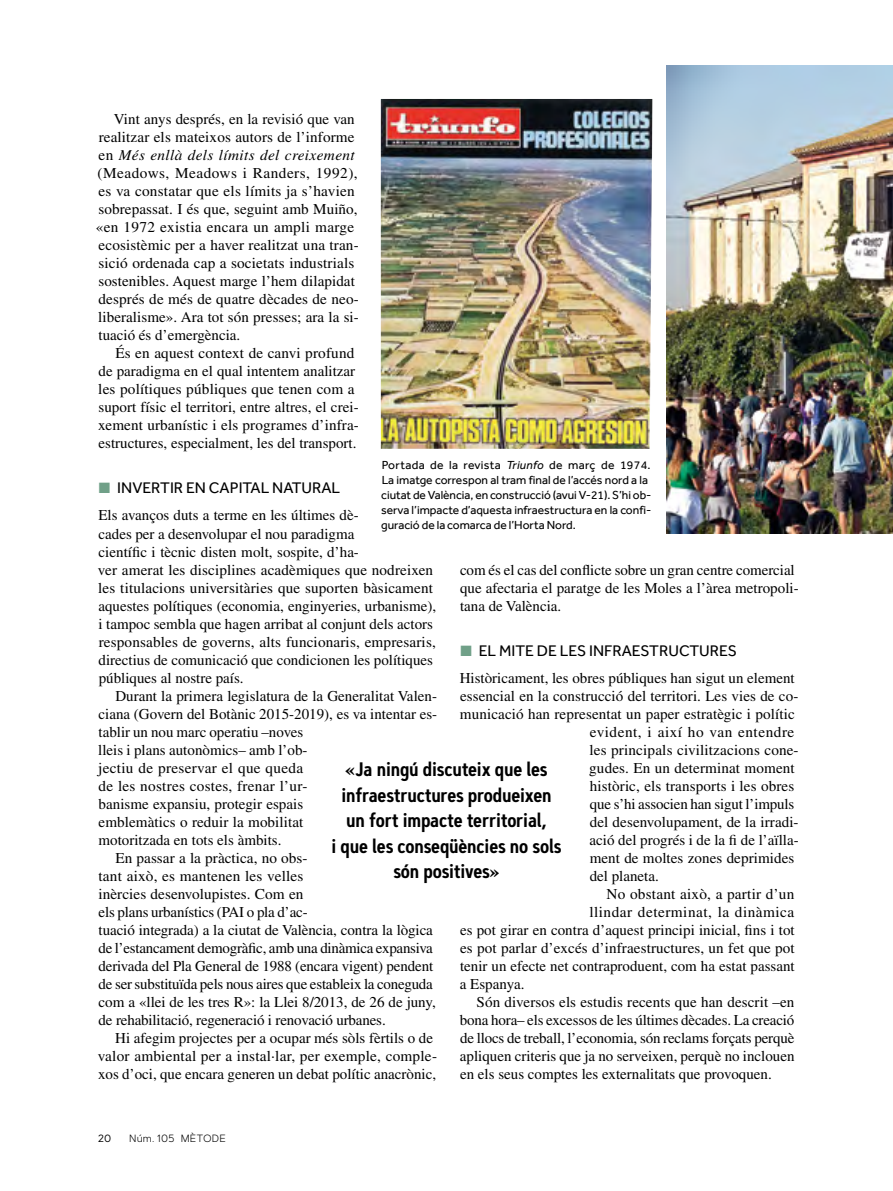
<style>
.page{position:relative;width:893px;height:1191px;background:#fff}
.page>*{position:absolute;margin:0;border:0;box-sizing:border-box;transform-origin:0 0}
.t1{font:600 19.5px/25.5px "Artegra Sans Cn";letter-spacing:-.01em;color:#000;text-align:center}
.t2{font:15.75px "Effra";color:#000}
.t3{font:15px/18px "Times LT Std";color:#000}
.t4{font:15px "Times LT Std";letter-spacing:-.02em;color:#000}
.t5{font:15px "Times LT Std";letter-spacing:.03em;color:#000}
.t6{font:15px "Times LT Std";letter-spacing:.02em;color:#000}
.t7{font:15px "Times LT Std";letter-spacing:.035em;color:#000}
.t8{font:12px/15px "Effra";color:#000}
.t9{font:300 10.5px "Artegra Sans";letter-spacing:.015em;color:#000}
.t10{font:10.5px "Artegra Sans";color:#000}
.s1{font-style:italic}
.s2{color:#70a088}
.s3{font-family:"Times";font-weight:700}
</style>
<div class="page">
<img style="left:381px;top:99px;width:271px;height:350px">
<img style="left:667px;top:65px;width:226px;height:468px">
<p class="t3" style="left:96px;top:110px;width:264px;text-indent:18px">Vint anys després, en la revisió que van realitzar els mateixos autors de l’informe en <span class="s1">Més enllà dels límits del creixement </span>(Meadows, Meadows i Randers, 1992), es va constatar que els límits ja s’havien sobrepassat. I és que, seguint amb Muiño, «en 1972 existia encara un ampli marge ecosistèmic per a haver realitzat una tran&shy;sició ordenada cap a societats industrials sostenibles. Aquest marge l’hem dilapidat després de més de quatre dècades de neo&shy;liberalisme». Ara tot són presses; ara la si&shy;tuació és d’emergència.</p>
<p class="t3" style="left:98px;top:344px;width:262px;text-indent:17px">És en aquest context de canvi profund de paradigma en el qual intentem analitzar les polítiques públiques que tenen com a suport físic el territori, entre altres, el crei&shy;xement urbanístic i els programes d’infra&shy;estructures, especialment, les del transport.</p>
<p class="t2" style="left:99px;top:479px;width:243px"><span class="s2">■</span> INVERTIR EN CAPITAL NATURAL</p>
<p class="t3" style="left:98px;top:506px;width:340px">Els avanços duts a terme en les últimes dè-<br>cades per a desenvolupar el nou paradigma<br>científic i tècnic disten molt, sospite, d’ha-<br>ver amerat les disciplines acadèmiques que nodreixen les titulacions universitàries que suporten bàsicament aquestes polítiques (economia, enginyeries, urbanisme), i tampoc sembla que hagen arribat al conjunt dels actors responsables de governs, alts funcionaris, empresaris, directius de comunicació que condicionen les polítiques públiques al nostre país.</p>
<p class="t3" style="left:115px;top:686px;width:323px">Durant la primera legislatura de la Generalitat Valen-</p>
<p class="t3" style="left:99px;top:704px;width:340px">ciana (Govern del Botànic 2015-2019), es va intentar es-</p>
<p class="t3" style="left:99px;top:722px;width:206px">tablir un nou marc operatiu –noves</p>
<p class="t3" style="left:98px;top:740px;width:211px">lleis i plans autonòmics– amb l’ob-</p>
<p class="t6" style="left:98px;top:759px;width:206px">jectiu de preservar el que queda</p>
<p class="t3" style="left:99px;top:776px;width:210px">de les nostres costes, frenar l’ur-</p>
<p class="t3" style="left:99px;top:794px;width:206px">banisme expansiu, protegir espais</p>
<p class="t3" style="left:99px;top:812px;width:206px">emblemàtics o reduir la mobilitat</p>
<p class="t3" style="left:99px;top:830px;width:184px">motoritzada en tots els àmbits.</p>
<p class="t3" style="left:115px;top:848px;width:194px">En passar a la pràctica, no obs-</p>
<p class="t3" style="left:99px;top:866px;width:206px">tant això, es mantenen les velles</p>
<p class="t3" style="left:99px;top:884px;width:206px">inèrcies desenvolupistes. Com en</p>
<p class="t3" style="left:99px;top:902px;width:211px">els plans urbanístics (PAI o pla d’ac-</p>
<p class="t3" style="left:99px;top:920px;width:336px">tuació integrada) a la ciutat de València, contra la lògica</p>
<p class="t4" style="left:99px;top:939px;width:336px">de l’estancament demogràfic, amb una dinàmica expansiva</p>
<p class="t3" style="left:99px;top:956px;width:336px">derivada del Pla General de 1988 (encara vigent) pendent</p>
<p class="t3" style="left:99px;top:974px;width:336px">de ser substituïda pels nous aires que estableix la coneguda</p>
<p class="t3" style="left:99px;top:992px;width:339px">com a «llei de les tres R»: la Llei 8/2013, de 26 de juny,</p>
<p class="t3" style="left:99px;top:1010px;width:289px">de rehabilitació, regeneració i renovació urbanes.</p>
<p class="t3" style="left:115px;top:1028px;width:319px">Hi afegim projectes per a ocupar més sòls fèrtils o de</p>
<p class="t3" style="left:98px;top:1046px;width:341px">valor ambiental per a instal·lar, per exemple, comple-</p>
<p class="t3" style="left:98px;top:1064px;width:339px">xos d’oci, que encara generen un debat polític anacrònic,</p>
<p class="t8" style="left:381px;top:458px;width:272px">Portada de la revista <span class="s1">Triunfo</span> de març de 1974.<br>La imatge correspon al tram final de l’accés nord a la ciutat de València, en construcció (avui V-21). S’hi ob&shy;serva l’impacte d’aquesta infraestructura en la confi&shy;guració de la comarca de l’Horta Nord.</p>
<p class="t3" style="left:460px;top:560px;width:340px">com és el cas del conflicte sobre un gran centre comercial que afectaria el paratge de les Moles a l’àrea metropoli&shy;tana de València.</p>
<p class="t2" style="left:460px;top:641px;width:278px"><span class="s2">■</span> EL MITE DE LES INFRAESTRUCTURES</p>
<p class="t3" style="left:460px;top:668px;width:336px">Històricament, les obres públiques han sigut un element</p>
<p class="t3" style="left:460px;top:686px;width:340px">essencial en la construcció del territori. Les vies de co-</p>
<p class="t3" style="left:460px;top:704px;width:336px">municació han representat un paper estratègic i polític</p>
<p class="t7" style="left:590px;top:723px;width:206px">evident, i així ho van entendre</p>
<p class="t3" style="left:589px;top:740px;width:211px">les principals civilitzacions cone-</p>
<p class="t3" style="left:589px;top:758px;width:207px">gudes. En un determinat moment</p>
<p class="t3" style="left:590px;top:776px;width:206px">històric, els transports i les obres</p>
<p class="t3" style="left:590px;top:794px;width:206px">que s’hi associen han sigut l’impuls</p>
<p class="t3" style="left:590px;top:812px;width:210px">del desenvolupament, de la irradi-</p>
<p class="t3" style="left:590px;top:830px;width:211px">ació del progrés i de la fi de l’aïlla-</p>
<p class="t3" style="left:590px;top:848px;width:206px">ment de moltes zones deprimides</p>
<p class="t3" style="left:590px;top:866px;width:71px">del planeta.</p>
<p class="t3" style="left:606px;top:884px;width:189px">No obstant això, a partir d’un</p>
<p class="t5" style="left:589px;top:903px;width:206px">llindar determinat, la dinàmica</p>
<p class="t3" style="left:460px;top:920px;width:336px">es pot girar en contra d’aquest principi inicial, fins i tot</p>
<p class="t3" style="left:460px;top:938px;width:336px">es pot parlar d’excés d’infraestructures, un fet que pot</p>
<p class="t3" style="left:460px;top:956px;width:336px">tenir un efecte net contraproduent, com ha estat passant</p>
<p class="t3" style="left:460px;top:974px;width:66px">a Espanya.</p>
<p class="t3" style="left:477px;top:992px;width:319px">Són diversos els estudis recents que han descrit –en</p>
<p class="t3" style="left:460px;top:1010px;width:336px">bona hora– els excessos de les últimes dècades. La creació</p>
<p class="t3" style="left:460px;top:1028px;width:336px">de llocs de treball, l’economia, són reclams forçats perquè</p>
<p class="t3" style="left:460px;top:1046px;width:336px">apliquen criteris que ja no serveixen, perquè no inclouen</p>
<p class="t3" style="left:460px;top:1064px;width:313px">en els seus comptes les externalitats que provoquen.</p>
<h1 class="t1" style="left:332px;top:756px;width:231px"><span class="s3">«</span>Ja ningú discuteix que les infraestructures produeixen un fort impacte territorial,<br>i que les conseqüències no sols són positives<span class="s3">»</span></h1>
<p class="t10" style="left:98px;top:1131px;width:15px">20</p>
<p class="t9" style="left:129px;top:1131px;width:98px">Núm. 105 MÈTODE</p>
</div>
